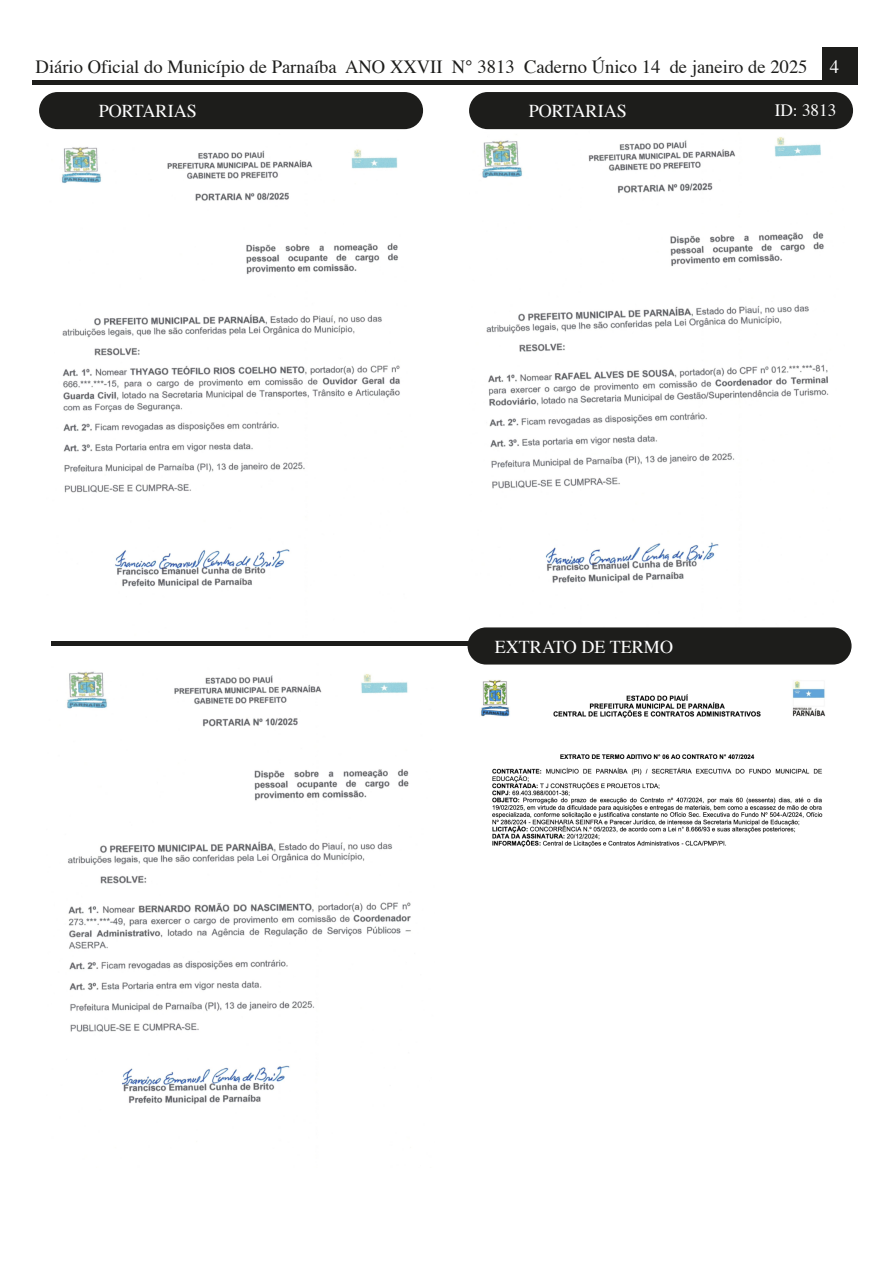
<style>
.page{position:relative;width:893px;height:1263px;background:#fff}
.page>*{position:absolute;margin:0;border:0;box-sizing:border-box;transform-origin:0 0}
.t1{font:18.6px "Times";color:#1d1d1b}
.t2{font:18.15px "Times";color:#fff}
.t3{font:17.25px "Times";color:#fff}
.s1{color:#fff}
</style>
<div class="page">
<div style="left:32px;top:80px;width:792px;height:5px;background:#1d1d1b"></div>
<div style="left:51px;top:641px;width:792px;height:5px;background:#1d1d1b"></div>
<div style="left:822px;top:47px;width:36px;height:38px;background:#1d1d1b"></div>
<div style="left:39px;top:92px;width:384px;height:37px;background:#1d1d1b;border-radius:19px"></div>
<div style="left:469px;top:92px;width:384px;height:37px;background:#1d1d1b;border-radius:19px"></div>
<img style="left:61px;top:147px;width:339px;height:441px">
<img style="left:475px;top:137px;width:369px;height:494px">
<img style="left:67px;top:671px;width:344px;height:434px">
<img style="left:481px;top:680px;width:345px;height:167px">
<div style="left:468px;top:627px;width:383px;height:37px;background:#1d1d1b;border-radius:19px"></div>
<p class="t1" style="left:36px;top:49px;width:805px">Diário Oficial do Município de Parnaíba ANO XXVII N° 3813 Caderno Único 14 de janeiro de 2025 <span class="s1">4</span></p>
<p class="t2" style="left:99px;top:94px;width:100px">PORTARIAS</p>
<p class="t2" style="left:529px;top:94px;width:100px">PORTARIAS</p>
<p class="t3" style="left:775px;top:94px;width:63px">ID: 3813</p>
<p class="t2" style="left:495px;top:630px;width:180px">EXTRATO DE TERMO</p>
</div>
